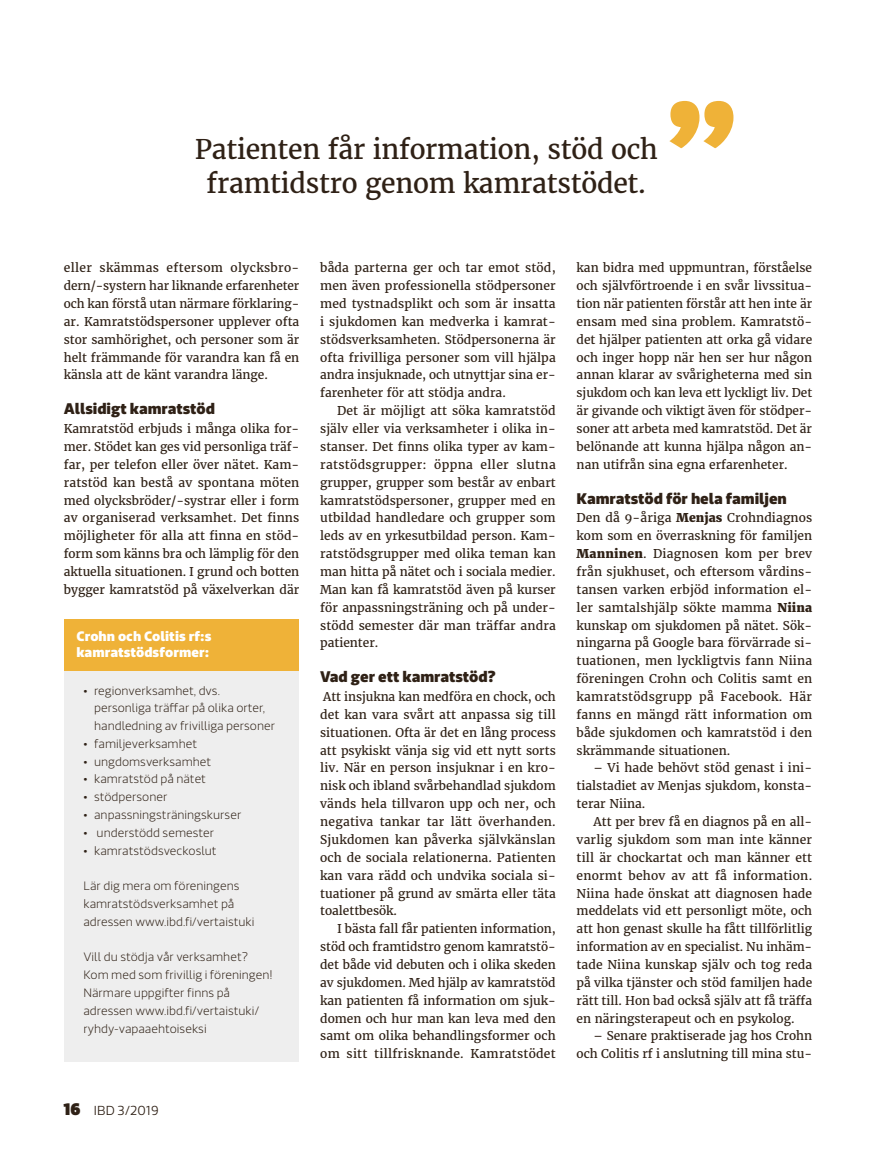
<style>
.page{position:relative;width:893px;height:1149px;background:#fff}
.page>*{position:absolute;margin:0;border:0;box-sizing:border-box;transform-origin:0 0}
.t1{font:26.7px/33.8px "Merriweather";letter-spacing:-.01em;color:#2f2116;text-align:center}
.t2{font:900 15.15px "Riona Sans";letter-spacing:-.005em;color:#2f2116}
.t3{font:900 13.5px/16.5px "Riona Sans";color:#fff}
.t4{font:300 12.9px "Riona Sans";color:#2f2116}
.t5{font:12px/17.9px "Merriweather";color:#2f2116;text-align:justify}
.t6{font:200 12px/17.7px "Riona Sans";color:#2f2116}
.s1{font-weight:900;font-size:16.5px}
.s2{font-weight:800}
</style>
<div class="page">
<svg style="left:669px;top:101px;width:64px;height:47px"></svg>
<div style="left:64px;top:620px;width:235px;height:441px;background:#eee"></div>
<div style="left:64px;top:619px;width:235px;height:51px;background:#efb238"></div>
<h1 class="t1" style="left:195px;top:132px;width:465px">Patienten får information, stöd och framtidstro genom kamratstödet.</h1>
<p class="t5" style="left:64px;top:259px;width:237px">eller skämmas eftersom olycksbro&shy;dern/-systern har liknande erfarenheter och kan förstå utan närmare förklaring&shy;ar. Kamratstödspersoner upplever ofta stor samhörighet, och personer som är helt främmande för varandra kan få en känsla att de känt varandra länge.</p>
<p class="t2" style="left:64px;top:399px;width:153px">Allsidigt kamratstöd</p>
<p class="t5" style="left:64px;top:419px;width:237px">Kamratstöd erbjuds i många olika for&shy;mer. Stödet kan ges vid personliga träf&shy;far, per telefon eller över nätet. Kam&shy;ratstöd kan bestå av spontana möten med olycksbröder/-systrar eller i form av organiserad verksamhet. Det finns möjligheter för alla att finna en stöd&shy;form som känns bra och lämplig för den aktuella situationen. I grund och botten bygger kamratstöd på växelverkan där</p>
<p class="t3" style="left:76px;top:628px;width:137px">Crohn och Colitis rf:s kamratstödsformer:</p>
<p class="t6" style="left:94px;top:681px;width:183px;text-indent:-11px">• regionverksamhet, dvs. personliga träffar på olika orter, handledning av frivilliga personer</p>
<p class="t6" style="left:83px;top:734px;width:115px">• familjeverksamhet</p>
<p class="t6" style="left:83px;top:752px;width:129px">• ungdomsverksamhet</p>
<p class="t6" style="left:83px;top:770px;width:124px">• kamratstöd på nätet</p>
<p class="t6" style="left:83px;top:788px;width:85px">• stödpersoner</p>
<p class="t6" style="left:83px;top:806px;width:159px">• anpassningsträningskurser</p>
<p class="t6" style="left:83px;top:823px;width:132px">• understödd semester</p>
<p class="t6" style="left:83px;top:841px;width:135px">• kamratstödsveckoslut</p>
<p class="t6" style="left:83px;top:877px;width:173px">Lär dig mera om föreningens kamratstödsverksamhet på adressen www.ibd.fi/vertaistuki</p>
<p class="t6" style="left:83px;top:948px;width:191px">Vill du stödja vår verksamhet?<br>Kom med som frivillig i föreningen!<br>Närmare uppgifter finns på adressen www.ibd.fi/vertaistuki/ ryhdy-vapaaehtoiseksi</p>
<p class="t4" style="left:64px;top:1102px;width:96px"><span class="s1">16</span> IBD 3/2019</p>
<p class="t5" style="left:320px;top:259px;width:237px">båda parterna ger och tar emot stöd, men även professionella stödpersoner med tystnadsplikt och som är insatta i sjukdomen kan medverka i kamrat&shy;stödsverksamheten. Stödpersonerna är ofta frivilliga personer som vill hjälpa andra insjuknade, och utnyttjar sina er&shy;farenheter för att stödja andra.</p>
<p class="t5" style="left:320px;top:402px;width:237px;text-indent:17px">Det är möjligt att söka kamratstöd själv eller via verksamheter i olika in&shy;stanser. Det finns olika typer av kam&shy;ratstödsgrupper: öppna eller slutna grupper, grupper som består av enbart kamratstödspersoner, grupper med en utbildad handledare och grupper som leds av en yrkesutbildad person. Kam&shy;ratstödsgrupper med olika teman kan man hitta på nätet och i sociala medier.<br>Man kan få kamratstöd även på kurser för anpassningsträning och på under&shy;stödd semester där man träffar andra patienter.</p>
<p class="t2" style="left:320px;top:667px;width:178px">Vad ger ett kamratstöd?</p>
<p class="t5" style="left:320px;top:687px;width:237px">Att insjukna kan medföra en chock, och det kan vara svårt att anpassa sig till situationen. Ofta är det en lång process att psykiskt vänja sig vid ett nytt sorts liv. När en person insjuknar i en kro&shy;nisk och ibland svårbehandlad sjukdom vänds hela tillvaron upp och ner, och negativa tankar tar lätt överhanden.<br>Sjukdomen kan påverka självkänslan och de sociala relationerna. Patienten kan vara rädd och undvika sociala si&shy;tuationer på grund av smärta eller täta toalettbesök.</p>
<p class="t5" style="left:320px;top:919px;width:237px;text-indent:17px">I bästa fall får patienten information, stöd och framtidstro genom kamratstö&shy;det både vid debuten och i olika skeden av sjukdomen. Med hjälp av kamratstöd kan patienten få information om sjuk&shy;domen och hur man kan leva med den samt om olika behandlingsformer och om sitt tillfrisknande. Kamratstödet</p>
<p class="t5" style="left:577px;top:259px;width:237px">kan bidra med uppmuntran, förståelse och självförtroende i en svår livssitua&shy;tion när patienten förstår att hen inte är ensam med sina problem. Kamratstö&shy;det hjälper patienten att orka gå vidare och inger hopp när hen ser hur någon annan klarar av svårigheterna med sin sjukdom och kan leva ett lyckligt liv. Det är givande och viktigt även för stödper&shy;soner att arbeta med kamratstöd. Det är belönande att kunna hjälpa någon an&shy;nan utifrån sina egna erfarenheter.</p>
<p class="t2" style="left:577px;top:488px;width:212px">Kamratstöd för hela familjen</p>
<p class="t5" style="left:577px;top:509px;width:237px">Den då 9-åriga <span class="s2">Menjas</span> Crohndiagnos kom som en överraskning för familjen <span class="s2">Manninen</span>. Diagnosen kom per brev från sjukhuset, och eftersom vårdins&shy;tansen varken erbjöd information el&shy;ler samtalshjälp sökte mamma <span class="s2">Niina </span>kunskap om sjukdomen på nätet. Sök&shy;ningarna på Google bara förvärrade si&shy;tuationen, men lyckligtvis fann Niina föreningen Crohn och Colitis samt en kamratstödsgrupp på Facebook. Här fanns en mängd rätt information om både sjukdomen och kamratstöd i den skrämmande situationen.</p>
<p class="t5" style="left:577px;top:759px;width:237px;text-indent:17px">– Vi hade behövt stöd genast i ini&shy;tialstadiet av Menjas sjukdom, konsta&shy;terar Niina.</p>
<p class="t5" style="left:577px;top:812px;width:237px;text-indent:17px">Att per brev få en diagnos på en all&shy;varlig sjukdom som man inte känner till är chockartat och man känner ett enormt behov av att få information.<br>Niina hade önskat att diagnosen hade meddelats vid ett personligt möte, och att hon genast skulle ha fått tillförlitlig information av en specialist. Nu inhäm&shy;tade Niina kunskap själv och tog reda på vilka tjänster och stöd familjen hade rätt till. Hon bad också själv att få träffa en näringsterapeut och en psykolog.</p>
<p class="t5" style="left:577px;top:1026px;width:237px;text-align:right">– Senare praktiserade jag hos Crohn och Colitis rf i anslutning till mina stu-</p>
</div>
